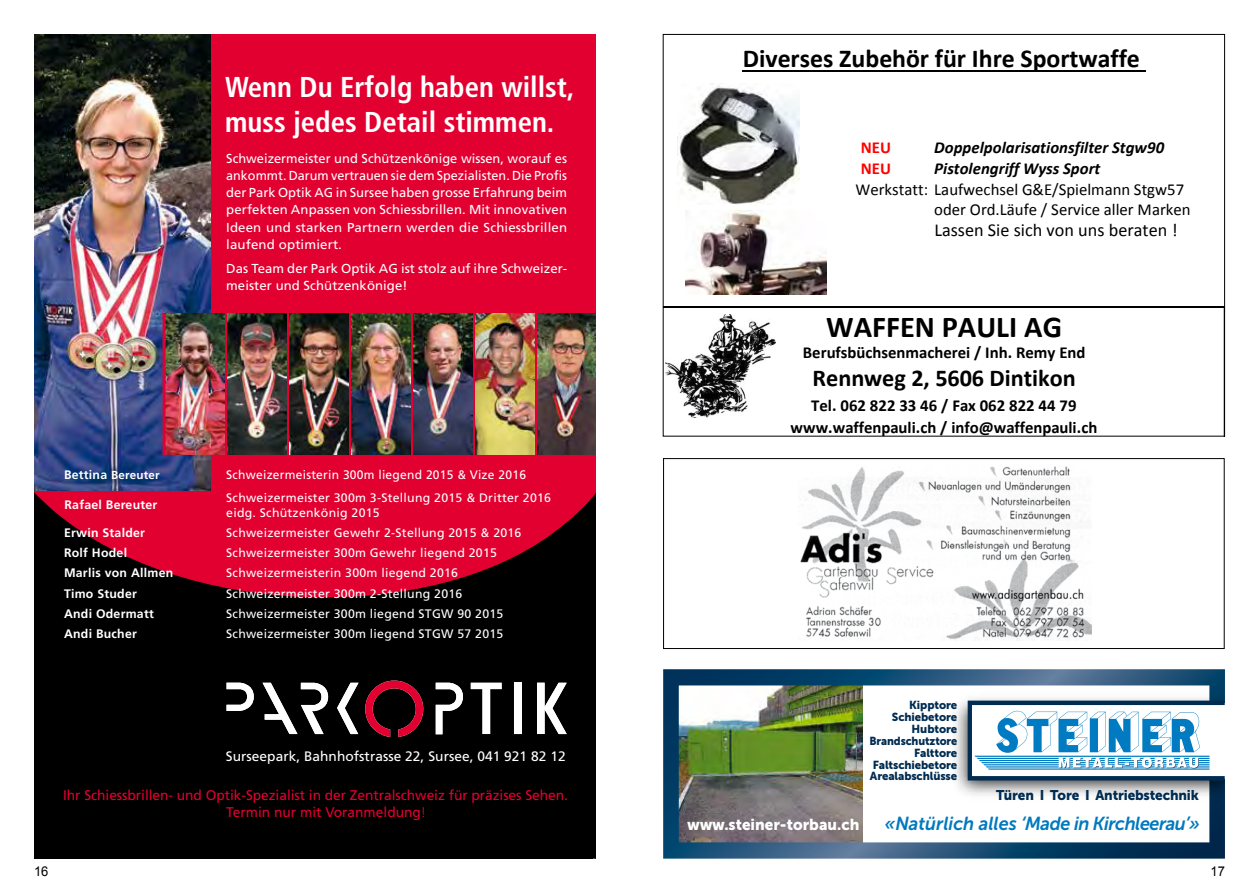
<style>
.page{position:relative;width:1259px;height:893px;background:#fff}
.page>*{position:absolute;margin:0;border:0;box-sizing:border-box;transform-origin:0 0}
.t1{font:700 30.45px "Calibri";color:#000}
.t2{font:700 condensed 28.8px/34.5px "Frutiger";color:#fff}
.t3{font:700 25.8px "Calibri";color:#000}
.t4{font:700 24.15px "Calibri";color:#000}
.t5{font:italic 18.75px "Museo Sans 700";letter-spacing:-.025em;color:#0079be;scale:.96 1}
.t6{font:18.15px "Calibri";color:#000}
.t7{font:700 16.8px/22px "Calibri";color:#000;text-align:center}
.t8{font:16.8px/20.5px "Calibri";color:#000}
.t9{font:italic 700 16.8px "Calibri";letter-spacing:.005em;color:#000}
.t10{font:700 16.8px "Calibri";color:#f00}
.t11{font:15.75px "Museo Sans 900";color:#fff;scale:.96 1}
.t12{font:14.1px/17.9px "Frutiger";letter-spacing:-.005em;color:#e20030}
.t13{font:13.95px "Museo Sans 900";letter-spacing:-.01em;color:#002c52;scale:.96 1}
.t14{font:13.65px "Frutiger";letter-spacing:.005em;color:#fff}
.t15{font:13.5px "Arial";color:#000;scale:.96 1}
.t16{font:13.05px/17.1px "Frutiger";letter-spacing:.005em;color:#fff;text-align:justify}
.t17{font:12.3px/23px "Frutiger";letter-spacing:.02em;color:#fff}
.t18{font:700 12.3px "Frutiger";letter-spacing:.02em;color:#fff}
.t19{font:700 11.7px "Frutiger";letter-spacing:.02em;color:#fff}
.t20{font:11.55px/11.9px "Museo Sans 900";letter-spacing:-.01em;color:#002c52;text-align:right}
.s1{font-size:12.3px}
.s2{font-weight:300}
</style>
<div class="page">
<img style="left:800px;top:466px;width:292px;height:174px">
<div style="left:663px;top:458px;width:561px;height:191px;border:1px solid #000"></div>
<div style="left:34px;top:34px;width:561px;height:824px;background:#000"></div>
<svg style="left:226px;top:681px;width:341px;height:56px"></svg>
<svg style="left:34px;top:34px;width:561px;height:564px;background:#cb002b"></svg>
<img style="left:34px;top:34px;width:176px;height:456px">
<img style="left:538px;top:313px;width:57px;height:142px">
<img style="left:475px;top:313px;width:60px;height:142px">
<img style="left:289px;top:313px;width:59px;height:142px">
<img style="left:165px;top:313px;width:59px;height:142px">
<img style="left:227px;top:313px;width:59px;height:142px">
<hr style="left:163px;top:313px;width:2px;height:142px;background:#e20030">
<img style="left:351px;top:313px;width:59px;height:142px">
<img style="left:413px;top:313px;width:60px;height:142px">
<hr style="left:742px;top:70px;width:403px;height:2px;background:#000">
<hr style="left:663px;top:306px;width:561px;height:1px;background:#000">
<hr style="left:663px;top:307px;width:561px;height:1px;background:#000">
<img style="left:665px;top:314px;width:110px;height:103px">
<img style="left:677px;top:83px;width:122px;height:122px">
<img style="left:686px;top:210px;width:140px;height:85px">
<img style="left:663px;top:669px;width:562px;height:190px">
<img style="left:945px;top:689px;width:280px;height:115px">
<svg style="left:967px;top:701px;width:258px;height:79px"></svg>
<h2 class="t2" style="left:225px;top:70px;width:351px">Wenn Du Erfolg haben willst, muss jedes Detail stimmen.</h2>
<p class="t16" style="left:226px;top:150px;width:342px">Schweizermeister und Schützenkönige wissen, worauf es ankommt. Darum vertrauen sie dem Spezialisten. Die Profis der Park Optik AG in Sursee haben grosse Erfahrung beim perfekten Anpassen von Schiessbrillen. Mit innovativen Ideen und starken Partnern werden die Schiessbrillen laufend optimiert.</p>
<p class="t16" style="left:226px;top:259px;width:342px">Das Team der Park Optik AG ist stolz auf ihre Schweizer&shy;meister und Schützenkönige!</p>
<p class="t19" style="left:64px;top:468px;width:97px"><span class="s1">Bettina</span> Bereuter</p>
<p class="t17" style="left:226px;top:463px;width:326px">Schweizermeisterin 300m liegend 2015 &amp; Vize 2016<br>Schweizermeister 300m 3-Stellung 2015 &amp; Dritter 2016</p>
<p class="t17" style="left:226px;top:501px;width:155px">eidg. Schützenkönig 2015</p>
<p class="t18" style="left:64px;top:525px;width:82px">Erwin Stalder</p>
<p class="t17" style="left:226px;top:521px;width:297px">Schweizermeister Gewehr 2-Stellung 2015 &amp; 2016</p>
<p class="t18" style="left:64px;top:546px;width:65px">Rolf Hodel</p>
<p class="t17" style="left:226px;top:541px;width:272px">Schweizermeister 300m Gewehr liegend 2015</p>
<p class="t18" style="left:64px;top:566px;width:111px">Marlis von Allmen</p>
<p class="t17" style="left:226px;top:561px;width:233px">Schweizermeisterin 300m liegend 2016</p>
<p class="t18" style="left:64px;top:586px;width:74px">Timo Studer</p>
<p class="t17" style="left:226px;top:582px;width:238px">Schweizermeister 300m 2-Stellung 2016</p>
<p class="t18" style="left:64px;top:606px;width:91px">Andi Odermatt</p>
<p class="t17" style="left:226px;top:602px;width:279px">Schweizermeister 300m liegend STGW 90 2015</p>
<p class="t18" style="left:64px;top:627px;width:74px">Andi Bucher</p>
<p class="t17" style="left:226px;top:622px;width:279px">Schweizermeister 300m liegend STGW 57 2015</p>
<p class="t18" style="left:64px;top:498px;width:94px">Rafael Bereuter</p>
<p class="t14" style="left:226px;top:748px;width:341px">Surseepark, Bahnhofstrasse 22, Sursee, 041 921 82 12</p>
<p class="t12" style="left:226px;top:785px;width:343px;text-indent:-163px">Ihr Schiessbrillen- und Optik-Spezialist in der Zentralschweiz für präzises Sehen.<br>Termin nur mit Voranmeldung<span class="s2">!</span></p>
<h3 class="t3" style="left:742px;top:41px;width:399px">Diverses Zubehör für Ihre Sportwaffe</h3>
<h3 class="t10" style="left:861px;top:136px;width:32px">NEU</h3>
<h3 class="t9" style="left:934px;top:136px;width:231px">Doppelpolarisationsfilter Stgw90</h3>
<h3 class="t10" style="left:861px;top:157px;width:32px">NEU</h3>
<h3 class="t9" style="left:934px;top:157px;width:168px">Pistolengriff Wyss Sport</h3>
<h3 class="t8" style="left:934px;top:178px;width:258px;text-indent:-79px">Werkstatt: Laufwechsel G&amp;E/Spielmann Stgw57 oder Ord.Läufe / Service aller Marken</h3>
<h3 class="t6" style="left:934px;top:217px;width:245px">Lassen Sie sich von uns beraten !</h3>
<h1 class="t1" style="left:826px;top:305px;width:237px">WAFFEN PAULI AG</h1>
<h3 class="t4" style="left:812px;top:361px;width:265px">Rennweg 2, 5606 Dintikon</h3>
<h3 class="t7" style="left:790px;top:393px;width:308px">Tel. 062 822 33 46 / Fax 062 822 44 79 www.waffenpauli.ch / info@waffenpauli.ch</h3>
<h3 class="t7" style="left:803px;top:341px;width:284px">Berufsbüchsenmacherei / Inh. Remy End</h3>
<p class="t20" style="left:869px;top:699px;width:89px">Kipptore<br>Schiebetore<br>Hubtore<br>Brandschutztore<br>Falttore<br>Faltschiebetore<br>Arealabschlüsse</p>
<p class="t13" style="left:996px;top:787px;width:213px">Türen I Tore I Antriebstechnik</p>
<p class="t11" style="left:687px;top:815px;width:181px">www.steiner-torbau.ch</p>
<h3 class="t5" style="left:884px;top:813px;width:330px">«Natürlich alles ‘Made in Kirchleerau’»</h3>
<p class="t15" style="left:34px;top:862px;width:17px">16</p>
<p class="t15" style="left:1210px;top:862px;width:17px">17</p>
</div>
